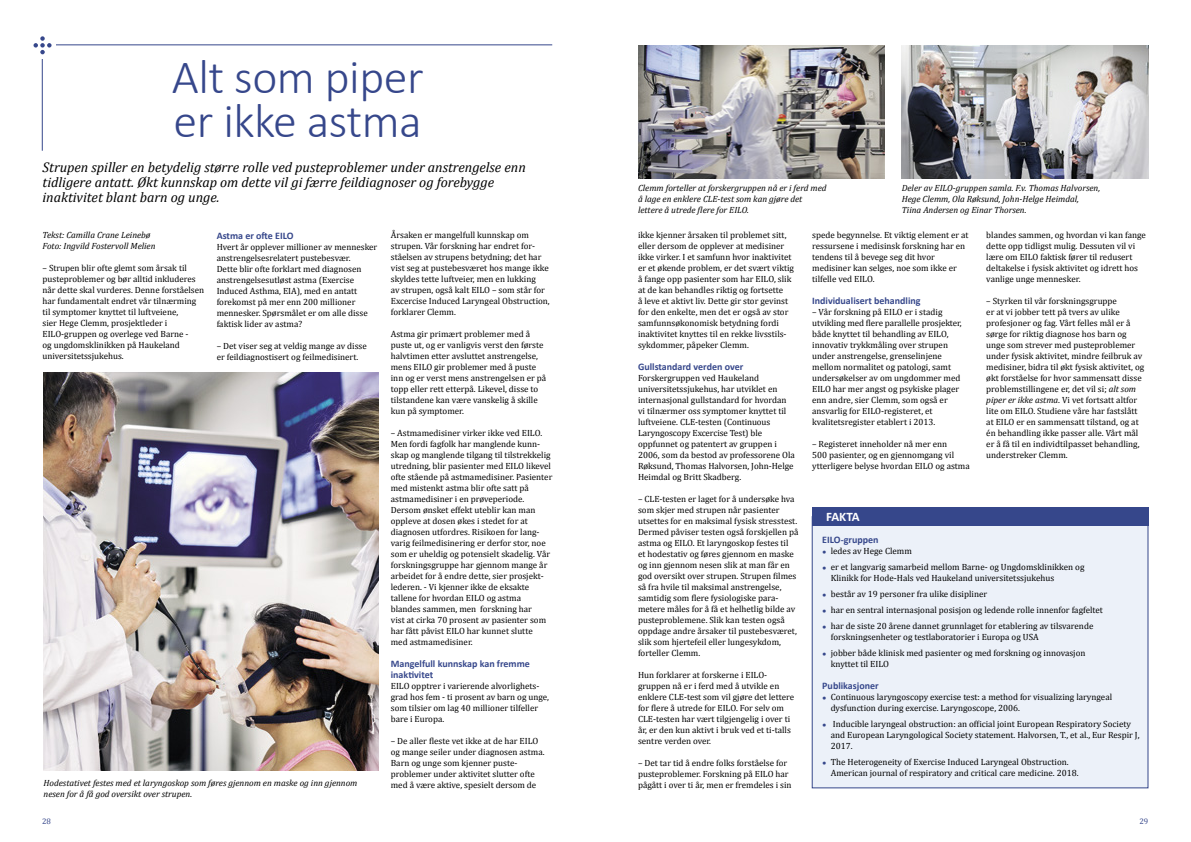
<style>
.page{position:relative;width:1191px;height:842px;background:#fff}
.page>*{position:absolute;margin:0;border:0;box-sizing:border-box;transform-origin:0 0}
.t1{font:300 48px/44px "Calibri";letter-spacing:-.01em;color:#36478b}
.t2{font:italic 14px/15px "Cambria";color:#000}
.t3{font:700 13px "Calibri";letter-spacing:-.03em;color:#fff}
.t4{font:700 10px/11px "Calibri";color:#36478b}
.t5{font:9px/11px "Cambria";color:#000}
.t6{font:italic 9px/10.8px "Cambria";color:#000}
.t7{font:8px "Cambria";color:#36478b}
.s1{font-style:italic}
.s2{font-size:10px;color:#36478b}
</style>
<div class="page">
<svg style="left:42px;top:44px;width:511px;height:107px"></svg>
<div style="left:31px;top:31px;width:25px;height:28px;background:#fff"></div>
<svg style="left:34px;top:36px;width:18px;height:18px"></svg>
<div style="left:812px;top:516px;width:336px;height:272px;background:#ecf1f9;border:1px solid #36478b"></div>
<div style="left:812px;top:507px;width:336px;height:19px;background:#36478b"></div>
<img style="left:901px;top:45px;width:247px;height:134px">
<img style="left:638px;top:45px;width:247px;height:134px">
<img style="left:43px;top:372px;width:336px;height:398px">
<h1 class="t1" style="left:172px;top:53px;width:253px">Alt som piper er ikke astma</h1>
<h2 class="t2" style="left:43px;top:160px;width:485px">Strupen spiller en betydelig større rolle ved pusteproblemer under anstrengelse enn tidligere antatt. Økt kunnskap om dette vil gi færre feildiagnoser og forebygge inaktivitet blant barn og unge.</h2>
<p class="t6" style="left:43px;top:229px;width:114px">Tekst: Camilla Crane Leinebø<br>Foto: Ingvild Fostervoll Melien</p>
<p class="t5" style="left:43px;top:262px;width:163px">– Strupen blir ofte glemt som årsak til pusteproblemer og bør alltid inkluderes når dette skal vurderes. Denne forståelsen har fundamentalt endret vår tilnærming til symptomer knyttet til luftveiene,<br>sier Hege Clemm, prosjektleder i EILO-gruppen og overlege ved Barne -<br>og ungdomsklinikken på Haukeland universitetssjukehus.</p>
<p class="t5" style="left:391px;top:229px;width:160px">Årsaken er mangelfull kunnskap om strupen. Vår forskning har endret for&shy;ståelsen av strupens betydning; det har vist seg at pustebesværet hos mange ikke skyldes tette luftveier, men en lukking<br>av strupen, også kalt EILO – som står for Excercise Induced Laryngeal Obstruction, forklarer Clemm.</p>
<p class="t5" style="left:391px;top:328px;width:157px">Astma gir primært problemer med å puste ut, og er vanligvis verst den første halvtimen etter avsluttet anstrengelse, mens EILO gir problemer med å puste inn og er verst mens anstrengelsen er på topp eller rett etterpå. Likevel, disse to tilstandene kan være vanskelig å skille kun på symptomer.</p>
<p class="t5" style="left:391px;top:427px;width:163px">– Astmamedisiner virker ikke ved EILO.<br>Men fordi fagfolk har manglende kunn&shy;skap og manglende tilgang til tilstrekkelig utredning, blir pasienter med EILO likevel ofte stående på astmamedisiner. Pasienter med mistenkt astma blir ofte satt på astmamedisiner i en prøveperiode.<br>Dersom ønsket effekt uteblir kan man oppleve at dosen økes i stedet for at diagnosen utfordres. Risikoen for lang&shy;varig feilmedisinering er derfor stor, noe som er uheldig og potensielt skadelig. Vår forskningsgruppe har gjennom mange år arbeidet for å endre dette, sier prosjekt&shy;lederen. - Vi kjenner ikke de eksakte tallene for hvordan EILO og astma blandes sammen, men forskning har<br>vist at cirka 70 prosent av pasienter som har fått påvist EILO har kunnet slutte<br>med astmamedisiner.</p>
<p class="t4" style="left:391px;top:658px;width:141px">Mangelfull kunnskap kan fremme inaktivitet</p>
<p class="t5" style="left:391px;top:680px;width:160px">EILO opptrer i varierende alvorlighets&shy;grad hos fem - ti prosent av barn og unge, som tilsier om lag 40 millioner tilfeller bare i Europa.</p>
<p class="t5" style="left:391px;top:735px;width:155px">– De aller fleste vet ikke at de har EILO og mange seiler under diagnosen astma.<br>Barn og unge som kjenner puste&shy;problemer under aktivitet slutter ofte med å være aktive, spesielt dersom de</p>
<p class="t4" style="left:217px;top:230px;width:78px">Astma er ofte EILO</p>
<p class="t5" style="left:217px;top:241px;width:162px">Hvert år opplever millioner av mennesker anstrengelsesrelatert pustebesvær.<br>Dette blir ofte forklart med diagnosen anstrengelsesutløst astma (Exercise Induced Asthma, EIA), med en antatt forekomst på mer enn 200 millioner mennesker. Spørsmålet er om alle disse faktisk lider av astma?</p>
<p class="t5" style="left:217px;top:340px;width:152px">– Det viser seg at veldig mange av disse er feildiagnostisert og feilmedisinert.</p>
<p class="t6" style="left:44px;top:777px;width:315px">Hodestativet festes med et laryngoskop som føres gjennom en maske og inn gjennom nesen for å få god oversikt over strupen.</p>
<p class="t6" style="left:638px;top:182px;width:190px">Clemm forteller at forskergruppen nå er i ferd med å lage en enklere CLE-test som kan gjøre det lettere å utrede flere for EILO.</p>
<p class="t6" style="left:901px;top:182px;width:200px">Deler av EILO-gruppen samla. F.v. Thomas Halvorsen,<br>Hege Clemm, Ola Røksund, John-Helge Heimdal,<br>Tiina Andersen og Einar Thorsen.</p>
<p class="t5" style="left:638px;top:229px;width:157px">ikke kjenner årsaken til problemet sitt, eller dersom de opplever at medisiner ikke virker. I et samfunn hvor inaktivitet er et økende problem, er det svært viktig å fange opp pasienter som har EILO, slik at de kan behandles riktig og fortsette<br>å leve et aktivt liv. Dette gir stor gevinst for den enkelte, men det er også av stor samfunnsøkonomisk betydning fordi inaktivitet knyttes til en rekke livsstils&shy;sykdommer, påpeker Clemm.</p>
<p class="t4" style="left:638px;top:361px;width:107px">Gullstandard verden over</p>
<p class="t5" style="left:638px;top:372px;width:158px">Forskergruppen ved Haukeland universitetssjukehus, har utviklet en internasjonal gullstandard for hvordan vi tilnærmer oss symptomer knyttet til luftveiene. CLE-testen (Continuous Laryngoscopy Excercise Test) ble oppfunnet og patentert av gruppen i 2006, som da bestod av professorene Ola Røksund, Thomas Halvorsen, John-Helge Heimdal og Britt Skadberg.</p>
<p class="t5" style="left:638px;top:493px;width:162px">– CLE-testen er laget for å undersøke hva som skjer med strupen når pasienter utsettes for en maksimal fysisk stresstest.<br>Dermed påviser testen også forskjellen på astma og EILO. Et laryngoskop festes til<br>et hodestativ og føres gjennom en maske og inn gjennom nesen slik at man får en god oversikt over strupen. Strupen filmes så fra hvile til maksimal anstrengelse, samtidig som flere fysiologiske para&shy;metere måles for å få et helhetlig bilde av pusteproblemene. Slik kan testen også oppdage andre årsaker til pustebesværet, slik som hjertefeil eller lungesykdom, forteller Clemm.</p>
<p class="t5" style="left:638px;top:669px;width:158px">Hun forklarer at forskerne i EILO&shy;gruppen nå er i ferd med å utvikle en enklere CLE-test som vil gjøre det lettere for flere å utrede for EILO. For selv om CLE-testen har vært tilgjengelig i over ti år, er den kun aktivt i bruk ved et ti-talls sentre verden over.</p>
<p class="t5" style="left:638px;top:757px;width:155px">– Det tar tid å endre folks forståelse for pusteproblemer. Forskning på EILO har pågått i over ti år, men er fremdeles i sin</p>
<p class="t5" style="left:812px;top:229px;width:158px">spede begynnelse. Et viktig element er at ressursene i medisinsk forskning har en tendens til å bevege seg dit hvor medisiner kan selges, noe som ikke er tilfelle ved EILO.</p>
<p class="t4" style="left:812px;top:295px;width:110px">Individualisert behandling</p>
<p class="t5" style="left:812px;top:306px;width:151px">– Vår forskning på EILO er i stadig utvikling med flere parallelle prosjekter, både knyttet til behandling av EILO, innovativ trykkmåling over strupen under anstrengelse, grenselinjene mellom normalitet og patologi, samt undersøkelser av om ungdommer med EILO har mer angst og psykiske plager enn andre, sier Clemm, som også er ansvarlig for EILO-registeret, et kvalitetsregister etablert i 2013.</p>
<p class="t5" style="left:812px;top:438px;width:159px">– Registeret inneholder nå mer enn<br>500 pasienter, og en gjennomgang vil ytterligere belyse hvordan EILO og astma</p>
<h3 class="t3" style="left:826px;top:508px;width:35px">FAKTA</h3>
<p class="t5" style="left:986px;top:229px;width:161px">blandes sammen, og hvordan vi kan fange dette opp tidligst mulig. Dessuten vil vi lære om EILO faktisk fører til redusert deltakelse i fysisk aktivitet og idrett hos vanlige unge mennesker.</p>
<p class="t5" style="left:986px;top:295px;width:159px">– Styrken til vår forskningsgruppe<br>er at vi jobber tett på tvers av ulike profesjoner og fag. Vårt felles mål er å sørge for riktig diagnose hos barn og unge som strever med pusteproblemer under fysisk aktivitet, mindre feilbruk av medisiner, bidra til økt fysisk aktivitet, og økt forståelse for hvor sammensatt disse problemstillingene er, det vil si; <span class="s1">alt som piper er ikke astma</span>. Vi vet fortsatt altfor lite om EILO. Studiene våre har fastslått at EILO er en sammensatt tilstand, og at én behandling ikke passer alle. Vårt mål er å få til en individtilpasset behandling, understreker Clemm.</p>
<p class="t4" style="left:822px;top:534px;width:58px">EILO-gruppen</p>
<p class="t5" style="left:822px;top:545px;width:91px"><span class="s2">•</span> ledes av Hege Clemm</p>
<p class="t5" style="left:831px;top:561px;width:255px;text-indent:-9px"><span class="s2">•</span> er et langvarig samarbeid mellom Barne- og Ungdomsklinikken og<br>Klinikk for Hode-Hals ved Haukeland universitetssjukehus</p>
<p class="t5" style="left:822px;top:588px;width:166px"><span class="s2">•</span> består av 19 personer fra ulike disipliner</p>
<p class="t5" style="left:822px;top:604px;width:282px"><span class="s2">•</span> har en sentral internasjonal posisjon og ledende rolle innenfor fagfeltet</p>
<p class="t5" style="left:831px;top:620px;width:264px;text-indent:-9px"><span class="s2">•</span> har de siste 20 årene dannet grunnlaget for etablering av tilsvarende forskningsenheter og testlaboratorier i Europa og USA</p>
<p class="t5" style="left:831px;top:647px;width:256px;text-indent:-9px"><span class="s2">•</span> jobber både klinisk med pasienter og med forskning og innovasjon knyttet til EILO</p>
<p class="t4" style="left:822px;top:680px;width:58px">Publikasjoner</p>
<p class="t5" style="left:831px;top:691px;width:283px;text-indent:-9px"><span class="s2">•</span> Continuous laryngoscopy exercise test: a method for visualizing laryngeal dysfunction during exercise. Laryngoscope, 2006.</p>
<p class="t5" style="left:831px;top:718px;width:310px;text-indent:-9px"><span class="s2">•</span> Inducible laryngeal obstruction: an official joint European Respiratory Society and European Laryngological Society statement. Halvorsen, T., et al., Eur Respir J,<br>2017.</p>
<p class="t5" style="left:831px;top:756px;width:249px;text-indent:-9px"><span class="s2">•</span> The Heterogeneity of Exercise Induced Laryngeal Obstruction.<br>American journal of respiratory and critical care medicine. 2018.</p>
<p class="t7" style="left:42px;top:817px;width:10px">28</p>
<p class="t7" style="left:1139px;top:817px;width:10px">29</p>
</div>
